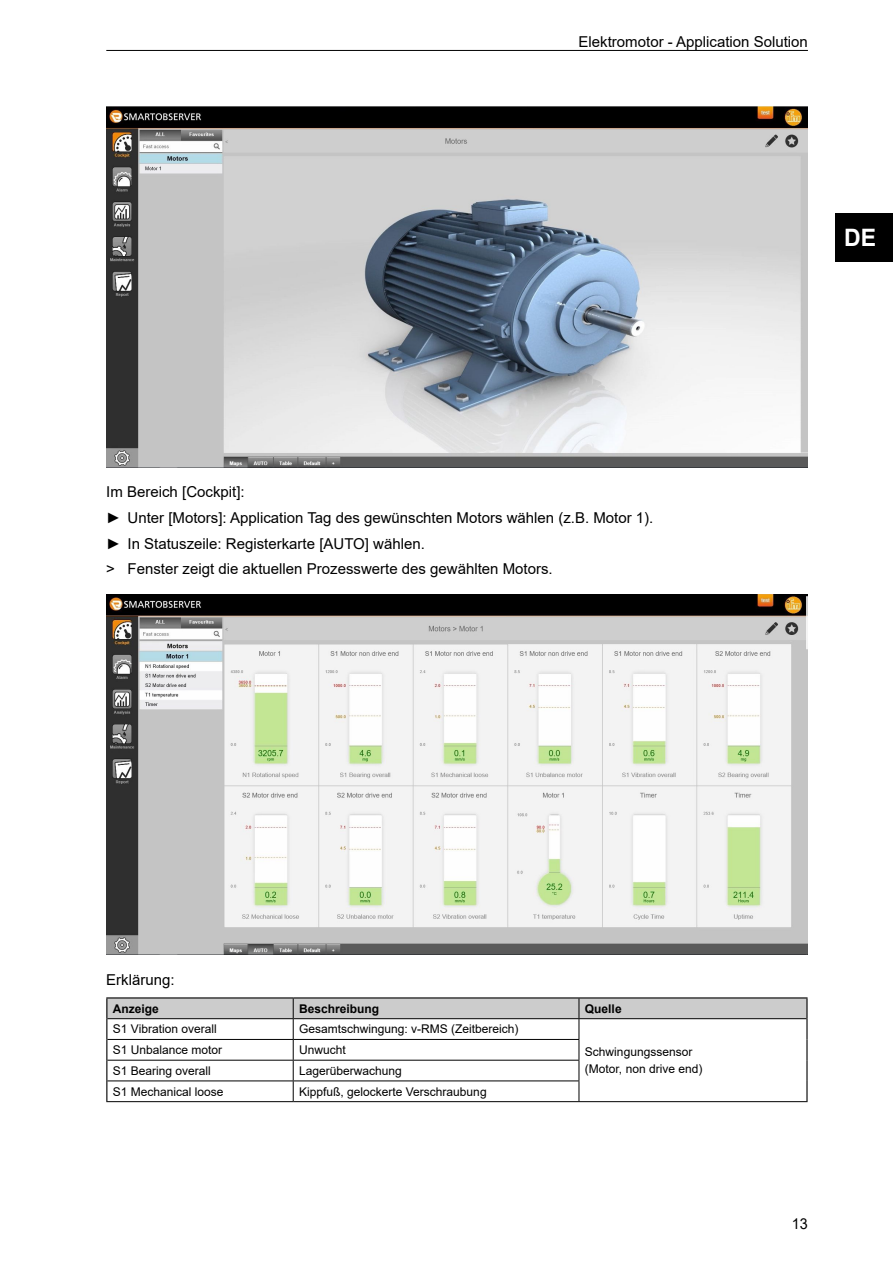
<style>
.page{position:relative;width:893px;height:1263px;background:#fff}
.page>*{position:absolute;margin:0;border:0;box-sizing:border-box;transform-origin:0 0}
.t1{font:700 24px "Arial";color:#fff;scale:.96 1}
.t2{font:15px/25.8px "Arial";color:#000}
.t3{font:15px "Arial";color:#000;scale:.96 1}
.t4{font:12px/17.7px "Arial";color:#000}
.t5{font:700 12px "Arial";color:#000}
</style>
<div class="page">
<hr style="left:106px;top:50px;width:702px;height:1px;background:#000">
<div style="left:836px;top:213px;width:57px;height:48px;background:#000"></div>
<img style="left:106px;top:106px;width:702px;height:361px">
<img style="left:106px;top:594px;width:702px;height:361px">
<hr style="left:106px;top:997px;width:187px;height:1px;background:#000">
<hr style="left:293px;top:997px;width:286px;height:1px;background:#000">
<hr style="left:579px;top:997px;width:228px;height:1px;background:#000">
<svg style="left:106px;top:998px;width:701px;height:103px"></svg>
<hr style="left:106px;top:1101px;width:187px;height:1px;background:#000">
<hr style="left:293px;top:1101px;width:286px;height:1px;background:#000">
<hr style="left:579px;top:1101px;width:228px;height:1px;background:#000">
<p class="t2" style="left:579px;top:29px;width:231px">Elektromotor - Application Solution</p>
<h1 class="t1" style="left:844px;top:220px;width:35px">DE</h1>
<p class="t2" style="left:106px;top:479px;width:546px">Im Bereich [Cockpit]:<br>► Unter [Motors]: Application Tag des gewünschten Motors wählen (z. B. Motor 1). ► In Statuszeile: Registerkarte [AUTO] wählen.<br>&gt; Fenster zeigt die aktuellen Prozesswerte des gewählten Motors.</p>
<p class="t2" style="left:106px;top:966px;width:70px">Erklärung:</p>
<p class="t5" style="left:113px;top:1000px;width:48px">Anzeige</p>
<p class="t5" style="left:299px;top:1000px;width:82px">Beschreibung</p>
<p class="t5" style="left:585px;top:1000px;width:38px">Quelle</p>
<p class="t4" style="left:113px;top:1020px;width:105px">S1 Vibration overall</p>
<p class="t4" style="left:299px;top:1020px;width:221px">Gesamtschwingung: v-RMS (Zeitbereich)</p>
<p class="t4" style="left:585px;top:1042px;width:119px">Schwingungssensor (Motor, non drive end)</p>
<p class="t4" style="left:113px;top:1041px;width:111px">S1 Unbalance motor</p>
<p class="t4" style="left:299px;top:1041px;width:48px">Unwucht</p>
<p class="t4" style="left:113px;top:1062px;width:100px">S1 Bearing overall</p>
<p class="t4" style="left:299px;top:1062px;width:104px">Lagerüberwachung</p>
<p class="t4" style="left:113px;top:1082px;width:112px">S1 Mechanical loose</p>
<p class="t4" style="left:299px;top:1082px;width:189px">Kippfuß, gelockerte Verschraubung</p>
<p class="t3" style="left:792px;top:1213px;width:18px">13</p>
</div>
